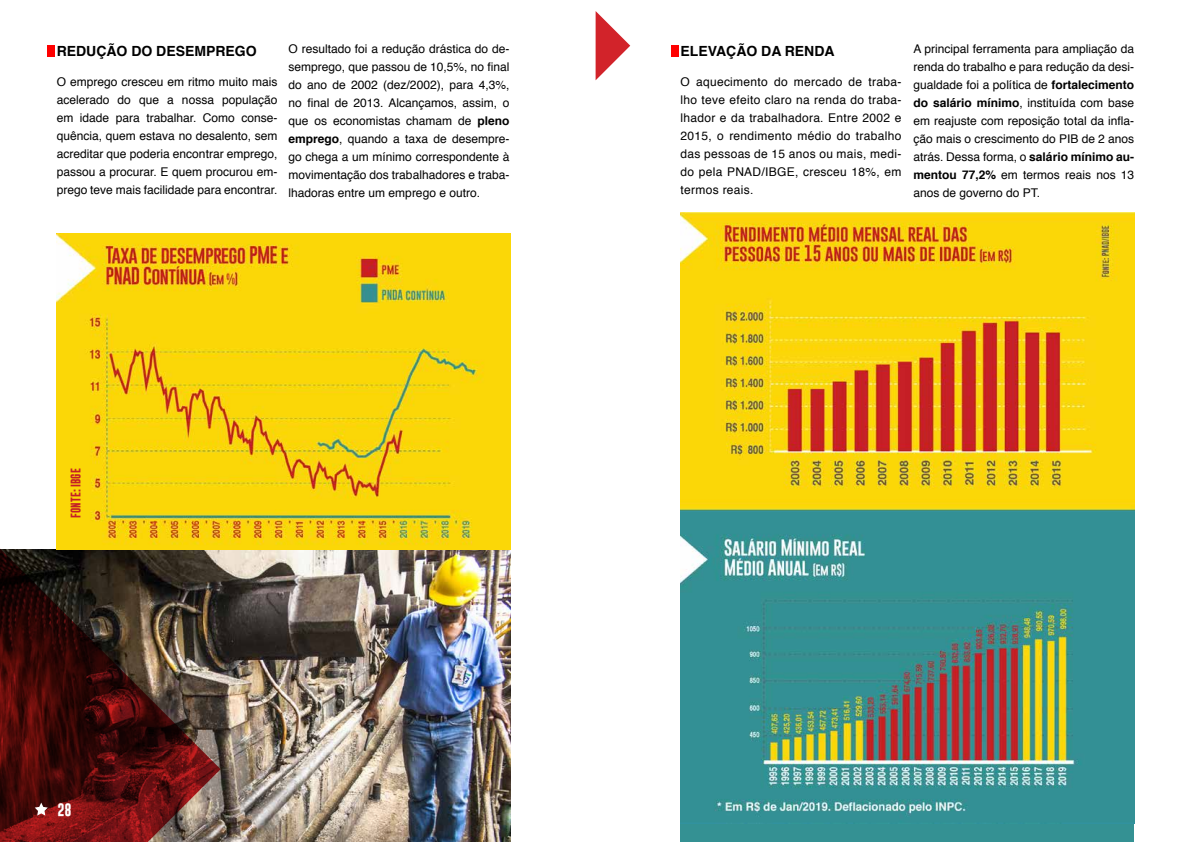
<style>
.page{position:relative;width:1191px;height:842px;background:#fff}
.page>*{position:absolute;margin:0;border:0;box-sizing:border-box;transform-origin:0 0}
.t1{font:700 14px "Helvetica";color:#000}
.t2{font:700 13px "Gobold";color:#fff}
.t3{font:12px/18px "Helvetica";color:#000;text-align:justify}
.t4{font:700 10px "Gobold";color:#c52026}
.s1{font-weight:700}
</style>
<div class="page">
<div style="left:680px;top:610px;width:454px;height:232px;background:#349193"></div>
<div style="left:47px;top:45px;width:8px;height:11px;background:#f00"></div>
<div style="left:671px;top:45px;width:7px;height:12px;background:#f00"></div>
<img style="left:221px;top:549px;width:289px;height:293px">
<img style="left:57px;top:233px;width:453px;height:316px">
<svg style="left:595px;top:11px;width:35px;height:69px"></svg>
<svg style="left:0;top:537px;width:221px;height:305px;background:#532a1e"></svg>
<img style="left:680px;top:212px;width:454px;height:612px">
<svg style="left:35px;top:802px;width:13px;height:14px"></svg>
<p class="t1" style="left:57px;top:40px;width:201px">REDUÇÃO DO DESEMPREGO</p>
<p class="t3" style="left:57px;top:73px;width:222px">O emprego cresceu em ritmo muito mais acelerado do que a nossa população em idade para trabalhar. Como conse&shy;quência, quem estava no desalento, sem acreditar que poderia encontrar emprego, passou a procurar. E quem procurou em&shy;prego teve mais facilidade para encontrar.</p>
<p class="t3" style="left:288px;top:40px;width:222px">O resultado foi a redução drástica do de&shy;semprego, que passou de 10,5%, no final do ano de 2002 (dez/2002), para 4,3%, no final de 2013. Alcançamos, assim, o que os economistas chamam de <span class="s1">pleno emprego</span>, quando a taxa de desempre&shy;go chega a um mínimo correspondente à movimentação dos trabalhadores e traba&shy;lhadoras entre um emprego e outro.</p>
<p class="t4" style="left:69px;top:517px;width:50px;rotate:-90deg">FONTE: IBGE</p>
<p class="t2" style="left:57px;top:801px;width:16px">28</p>
<p class="t1" style="left:680px;top:40px;width:156px">ELEVAÇÃO DA RENDA</p>
<p class="t3" style="left:680px;top:73px;width:222px">O aquecimento do mercado de traba&shy;lho teve efeito claro na renda do traba&shy;lhador e da trabalhadora. Entre 2002 e 2015, o rendimento médio do trabalho das pessoas de 15 anos ou mais, medi&shy;do pela PNAD/IBGE, cresceu 18%, em termos reais.</p>
<p class="t3" style="left:913px;top:40px;width:222px">A principal ferramenta para ampliação da renda do trabalho e para redução da desi&shy;gualdade foi a política de <span class="s1">fortalecimento do salário mínimo</span>, instituída com base em reajuste com reposição total da infla&shy;ção mais o crescimento do PIB de 2 anos atrás. Dessa forma, o <span class="s1">salário mínimo au&shy;mentou 77,2%</span> em termos reais nos 13 anos de governo do PT.</p>
</div>
